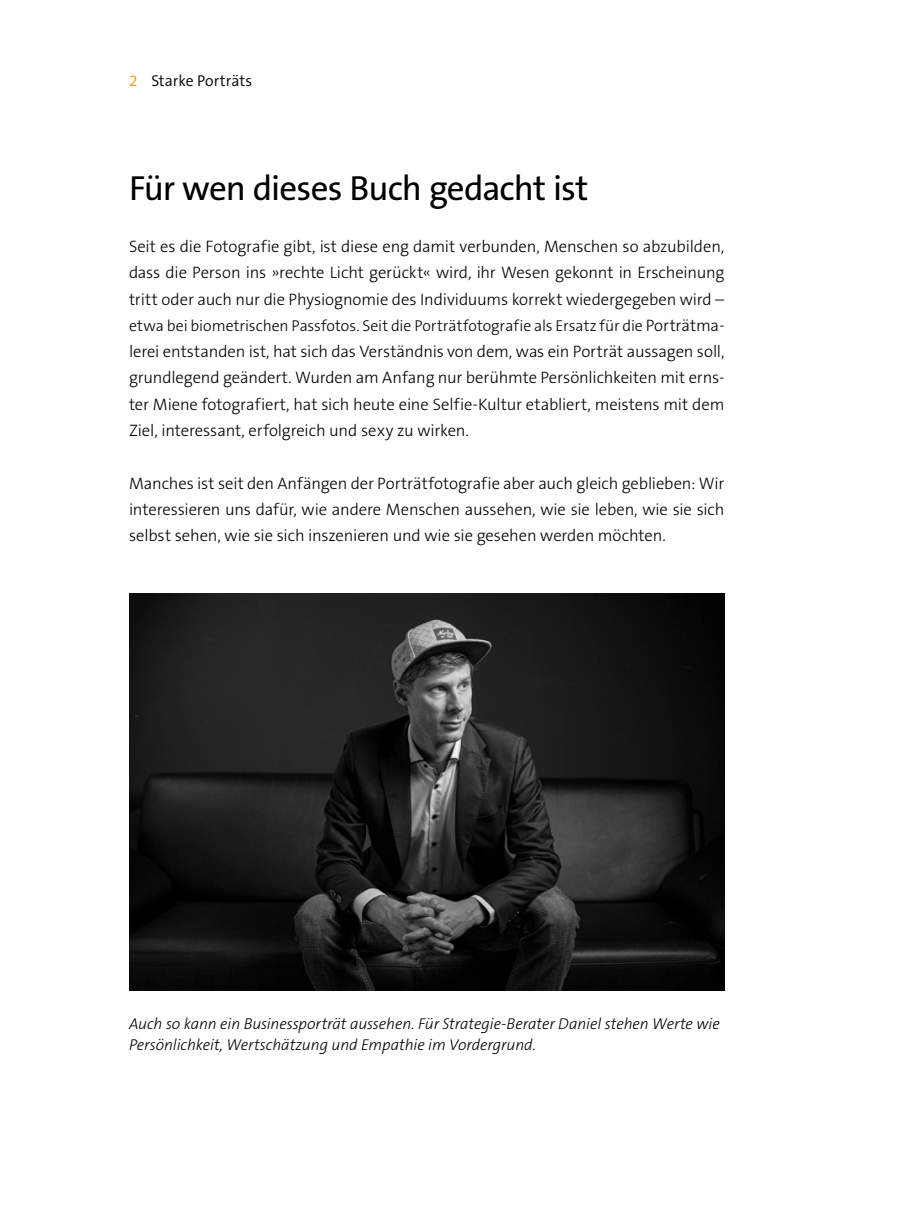
<style>
.page{position:relative;width:918px;height:1216px;background:#fff}
.page>*{position:absolute;margin:0;border:0;box-sizing:border-box;transform-origin:0 0}
.Ü2{font:35px "The Sans B W5 Plain";letter-spacing:-.025em;color:#000}
.Text{font:300 16.62px/26.2px "The Sans B W3";letter-spacing:-.01em;color:#000;text-align:justify}
.BU{font:italic 300 15.75px/21px "The Sans B W3";letter-spacing:-.005em;color:#000}
.Text-2{font:300 15.75px "The Sans B W3";color:#000}
.t1{font:300 15.75px "The Sans B W4";color:#000}
.s1{color:#f7941e}
.s2{font-size:16.62px}
</style>
<div class="page">
<img style="left:129px;top:593px;width:595px;height:397px">
<p class="t1" style="left:129px;top:71px;width:125px"><span class="s1">2</span> Starke Porträts</p>
<p class="Ü2" style="left:129px;top:165px;width:461px">Für wen dieses Buch gedacht ist</p>
<p class="Text" style="left:129px;top:233px;width:597px">Seit es die Fotografie gibt, ist diese eng damit verbunden, Menschen so abzubilden, dass die Person ins »rechte Licht gerückt« wird, ihr Wesen gekonnt in Erscheinung tritt oder auch nur die Physiognomie des Individuums korrekt wiedergegeben wird –</p>
<p class="Text-2" style="left:129px;top:315px;width:597px">etwa bei biometrischen Passfotos. Seit die Porträtfotografie als Ersatz für die <span class="s2">Porträtma-</span></p>
<p class="Text" style="left:129px;top:338px;width:597px">lerei entstanden ist, hat sich das Verständnis von dem, was ein Porträt aussagen soll, grundlegend geändert. Wurden am Anfang nur berühmte Persönlichkeiten mit erns&shy;ter Miene fotografiert, hat sich heute eine Selfie-Kultur etabliert, meistens mit dem Ziel, interessant, erfolgreich und sexy zu wirken.</p>
<p class="Text" style="left:129px;top:470px;width:597px">Manches ist seit den Anfängen der Porträtfotografie aber auch gleich geblieben: Wir interessieren uns dafür, wie andere Menschen aussehen, wie sie leben, wie sie sich selbst sehen, wie sie sich inszenieren und wie sie gesehen werden möchten.</p>
<p class="BU" style="left:129px;top:1013px;width:592px">Auch so kann ein Businessporträt aussehen. Für Strategie-Berater Daniel stehen Werte wie<br>Persönlichkeit, Wertschätzung und Empathie im Vordergrund.</p>
</div>
